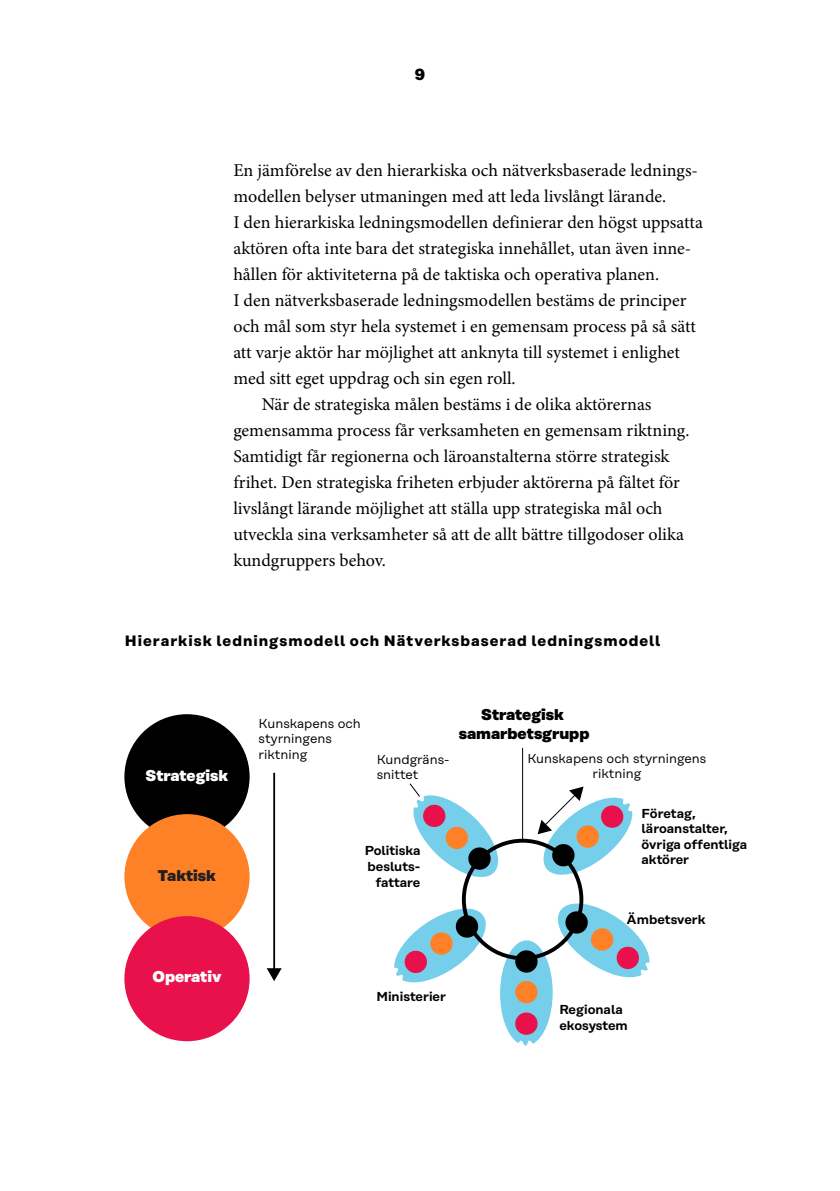
<style>
.page{position:relative;width:840px;height:1191px;background:#fff}
.page>*{position:absolute;margin:0;border:0;box-sizing:border-box;transform-origin:0 0}
.Body{font:18px/26px "Minion Pro";color:#000}
.Body___indent{font:18px/26px "Minion Pro";color:#000}
.t1{font:800 16px "Rational Text";color:#000}
.t2{font:800 15.6px/18.6px "Rational Text";color:#000;text-align:center}
.t3{font:800 15.6px "Rational Text";color:#fff}
.t4{font:800 15.6px "Rational Text";color:#231f20}
.Charts_table_heading{font:700 15px "Rational Text";letter-spacing:.065em;color:#000}
.t5{font:600 13px/15.6px "Rational Text";color:#000}
.t6{font:13px/15.6px "Rational Text";color:#000}
</style>
<div class="page">
<div style="left:124px;top:714px;width:125px;height:125px;background:#000;border-radius:50%"></div>
<div style="left:124px;top:814px;width:125px;height:125px;background:#fe8127;border-radius:50%"></div>
<div style="left:124px;top:916px;width:125px;height:125px;background:#e8114b;border-radius:50%"></div>
<hr style="left:273px;top:773px;width:2px;height:199px;background:#000">
<svg style="left:266px;top:968px;width:15px;height:13px"></svg>
<svg style="left:394px;top:904px;width:97px;height:79px"></svg>
<svg style="left:409px;top:783px;width:94px;height:99px"></svg>
<hr style="left:522px;top:748px;width:1px;height:94px;background:#000">
<svg style="left:499px;top:898px;width:150px;height:147px"></svg>
<div style="left:461px;top:838px;width:122px;height:122px;border:4px solid #000;border-radius:50%"></div>
<svg style="left:537px;top:786px;width:95px;height:94px"></svg>
<p class="t1" style="left:414px;top:64px;width:12px">9</p>
<p class="Body" style="left:233px;top:157px;width:471px">En jämförelse av den hierarkiska och nätverksbaserade lednings&shy;modellen belyser utmaningen med att leda livslångt lärande.<br>I den hierarkiska ledningsmodellen definierar den högst uppsatta aktören ofta inte bara det strategiska innehållet, utan även inne&shy;hållen för aktiviteterna på de taktiska och operativa planen.<br>I den nätverksbaserade ledningsmodellen bestäms de principer och mål som styr hela systemet i en gemensam process på så sätt att varje aktör har möjlighet att anknyta till systemet i enlighet med sitt eget uppdrag och sin egen roll.</p>
<p class="Body___indent" style="left:233px;top:391px;width:457px;text-indent:28px">När de strategiska målen bestäms i de olika aktörernas gemensamma process får verksamheten en gemensam riktning.<br>Samtidigt får regionerna och läroanstalterna större strategisk frihet. Den strategiska friheten erbjuder aktörerna på fältet för livslångt lärande möjlighet att ställa upp strategiska mål och utveckla sina verksamheter så att de allt bättre tillgodoser olika kundgruppers behov.</p>
<p class="Charts_table_heading" style="left:125px;top:631px;width:536px">Hierarkisk ledningsmodell och Nätverksbaserad ledningsmodell</p>
<p class="t3" style="left:145px;top:765px;width:84px">Strategisk</p>
<p class="t4" style="left:158px;top:865px;width:60px">Taktisk</p>
<p class="t3" style="left:152px;top:966px;width:71px">Operativ</p>
<p class="t6" style="left:258px;top:715px;width:104px">Kunskapens och styrningens riktning</p>
<p class="t2" style="left:458px;top:705px;width:132px">Strategisk samarbetsgrupp</p>
<p class="t6" style="left:527px;top:750px;width:180px;text-align:center">Kunskapens och styrningens riktning</p>
<p class="t6" style="left:376px;top:751px;width:74px">Kundgräns&shy;snittet</p>
<p class="t5" style="left:364px;top:843px;width:57px;text-align:right">Politiska besluts&shy;fattare</p>
<p class="t5" style="left:376px;top:989px;width:71px">Ministerier</p>
<p class="t5" style="left:641px;top:805px;width:107px">Företag, läroanstalter, övriga offentliga aktörer</p>
<p class="t5" style="left:626px;top:912px;width:80px">Ämbetsverk</p>
<p class="t5" style="left:559px;top:1002px;width:70px">Regionala ekosystem</p>
</div>
